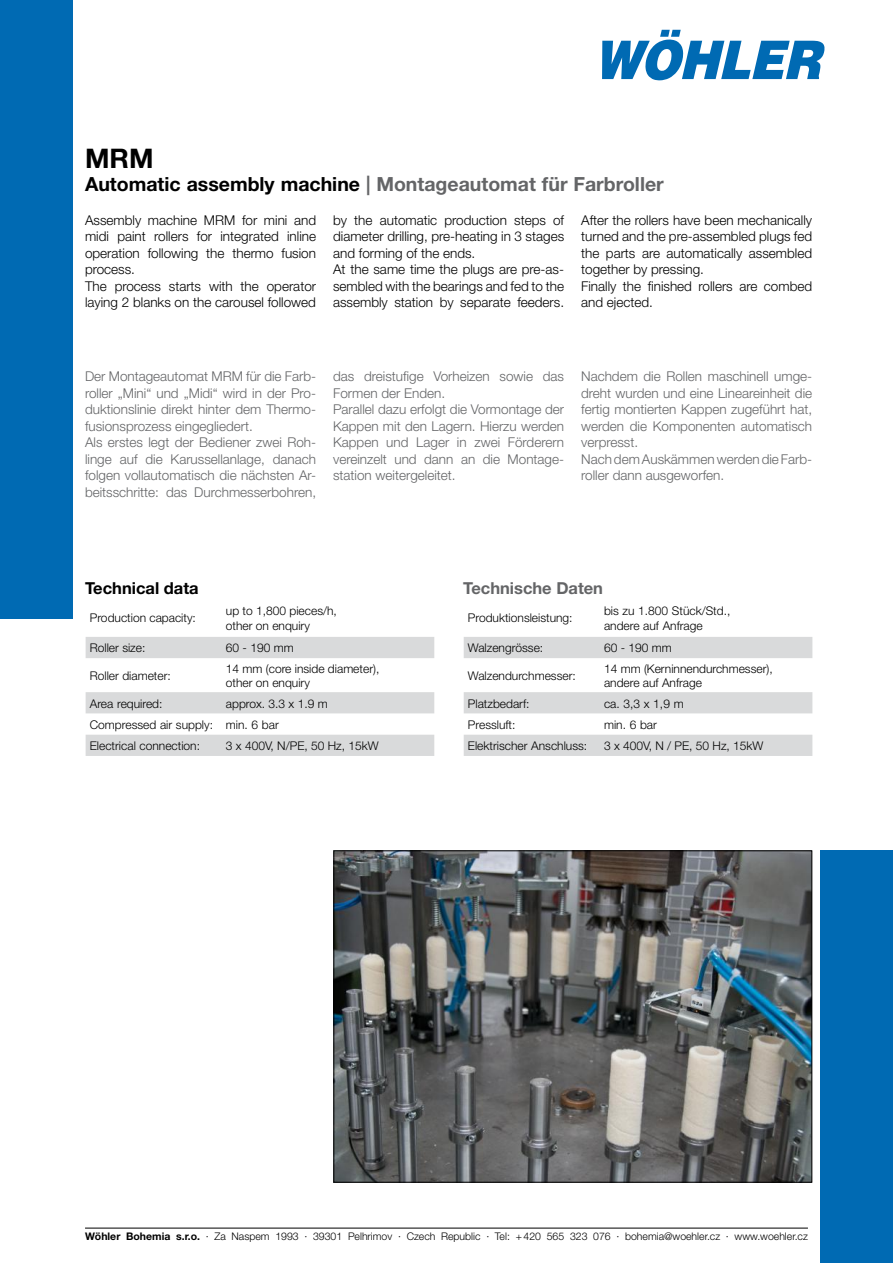
<style>
.page{position:relative;width:893px;height:1263px;background:#fff}
.page>*{position:absolute;margin:0;border:0;box-sizing:border-box;transform-origin:0 0}
.t1{font:700 27px "Helvetica Neue";color:#000}
.t2{font:700 19.5px "Helvetica Neue";color:#646567}
.t3{font:700 16.5px "Helvetica Neue";color:#646567}
.t4{font:700 16.5px "Helvetica Neue";color:#000}
.t5{font:300 13.5px/16.5px "Helvetica Neue";color:#646567}
.t6{font:300 13.5px/16.5px "Helvetica Neue";color:#000}
.t7{font:300 12px/14.4px "Helvetica Neue";color:#000}
.t8{font:300 10.5px "Helvetica Neue";color:#000}
.s1{color:#000}
.s2{font-weight:700}
</style>
<div class="page">
<div style="left:0;top:0;width:72px;height:619px;background:#006ab3"></div>
<div style="left:821px;top:850px;width:72px;height:413px;background:#006ab3"></div>
<svg style="left:602px;top:30px;width:222px;height:50px"></svg>
<svg style="left:86px;top:637px;width:348px;height:119px"></svg>
<svg style="left:464px;top:637px;width:348px;height:119px"></svg>
<hr style="left:85px;top:1228px;width:723px;height:1px;background:#000">
<img style="left:335px;top:852px;width:475px;height:328px">
<div style="left:333px;top:850px;width:479px;height:332px;border:1px solid #000"></div>
<h1 class="t1" style="left:85px;top:141px;width:70px">MRM</h1>
<h2 class="t2" style="left:85px;top:172px;width:580px"><span class="s1">Automatic assembly machine</span> | Montageautomat für Farbroller</h2>
<p class="t6" style="left:85px;top:211px;width:233px">Assembly machine MRM for mini and midi paint rollers for integrated inline operation following the thermo fusion process.<br>The process starts with the operator laying 2 blanks on the carousel followed</p>
<p class="t6" style="left:333px;top:211px;width:233px">by the automatic production steps of diameter drilling, pre-heating in 3 stages and forming of the ends.<br>At the same time the plugs are pre-as&shy;sembled with the bearings and fed to the assembly station by separate feeders.</p>
<p class="t6" style="left:581px;top:211px;width:233px">After the rollers have been mechanically turned and the pre-assembled plugs fed the parts are automatically assembled together by pressing.<br>Finally the finished rollers are combed and ejected.</p>
<p class="t5" style="left:85px;top:368px;width:233px">Der Montageautomat MRM für die Farb&shy;roller „Mini“ und „Midi“ wird in der Pro&shy;duktionslinie direkt hinter dem Thermo&shy;fusionsprozess eingegliedert.<br>Als erstes legt der Bediener zwei Roh&shy;linge auf die Karussellanlage, danach folgen vollautomatisch die nächsten Ar&shy;beitsschritte: das Durchmesserbohren,</p>
<p class="t5" style="left:333px;top:368px;width:233px">das dreistufige Vorheizen sowie das<br>Formen der Enden.<br>Parallel dazu erfolgt die Vormontage der<br>Kappen mit den Lagern. Hierzu werden<br>Kappen und Lager in zwei Förderern vereinzelt und dann an die Montage&shy;station weitergeleitet.</p>
<p class="t5" style="left:581px;top:368px;width:233px">Nachdem die Rollen maschinell umge&shy;dreht wurden und eine Lineareinheit die fertig montierten Kappen zugeführt hat, werden die Komponenten automatisch verpresst.<br>Nach dem Auskämmen werden die Farb&shy;roller dann ausgeworfen.</p>
<p class="t4" style="left:85px;top:578px;width:115px">Technical data</p>
<p class="t3" style="left:463px;top:578px;width:141px">Technische Daten</p>
<p class="t7" style="left:90px;top:611px;width:108px">Production capacity:</p>
<p class="t7" style="left:226px;top:603px;width:112px">up to 1,800 pieces/h, other on enquiry</p>
<p class="t7" style="left:90px;top:640px;width:57px">Roller size:</p>
<p class="t7" style="left:226px;top:640px;width:69px">60 - 190 mm</p>
<p class="t7" style="left:90px;top:668px;width:82px">Roller diameter:</p>
<p class="t7" style="left:226px;top:661px;width:155px">14 mm (core inside diameter), other on enquiry</p>
<p class="t7" style="left:90px;top:696px;width:74px">Area required:</p>
<p class="t7" style="left:90px;top:692px;width:239px;line-height:21.3px;text-indent:136px">approx. 3.3 x 1.9 m<br>Compressed air supply: min. 6 bar<br>Electrical connection:</p>
<p class="t7" style="left:226px;top:738px;width:154px">3 x 400V, N/PE, 50 Hz, 15kW</p>
<p class="t7" style="left:468px;top:611px;width:106px">Produktionsleistung:</p>
<p class="t7" style="left:604px;top:603px;width:128px;line-height:15px">bis zu 1.800 Stück/Std., andere auf Anfrage</p>
<p class="t7" style="left:468px;top:640px;width:77px">Walzengrösse:</p>
<p class="t7" style="left:604px;top:640px;width:69px">60 - 190 mm</p>
<p class="t7" style="left:468px;top:668px;width:109px">Walzendurchmesser:</p>
<p class="t7" style="left:604px;top:661px;width:170px">14 mm (Kerninnendurchmesser), andere auf Anfrage</p>
<p class="t7" style="left:468px;top:696px;width:63px">Platzbedarf:</p>
<p class="t7" style="left:604px;top:696px;width:81px">ca. 3,3 x 1,9 m</p>
<p class="t7" style="left:468px;top:717px;width:49px">Pressluft:</p>
<p class="t7" style="left:604px;top:717px;width:54px">min. 6 bar</p>
<p class="t7" style="left:468px;top:738px;width:121px">Elektrischer Anschluss:</p>
<p class="t7" style="left:604px;top:738px;width:161px">3 x 400V, N / PE, 50 Hz, 15kW</p>
<p class="t8" style="left:85px;top:1230px;width:724px"><span class="s2">Wöhler Bohemia s.r.o.</span> · Za Naspem 1993 · 39301 Pelhrimov · Czech Republic · Tel: +420 565 323 076 · bohemia@woehler.cz · www.woehler.cz</p>
</div>
